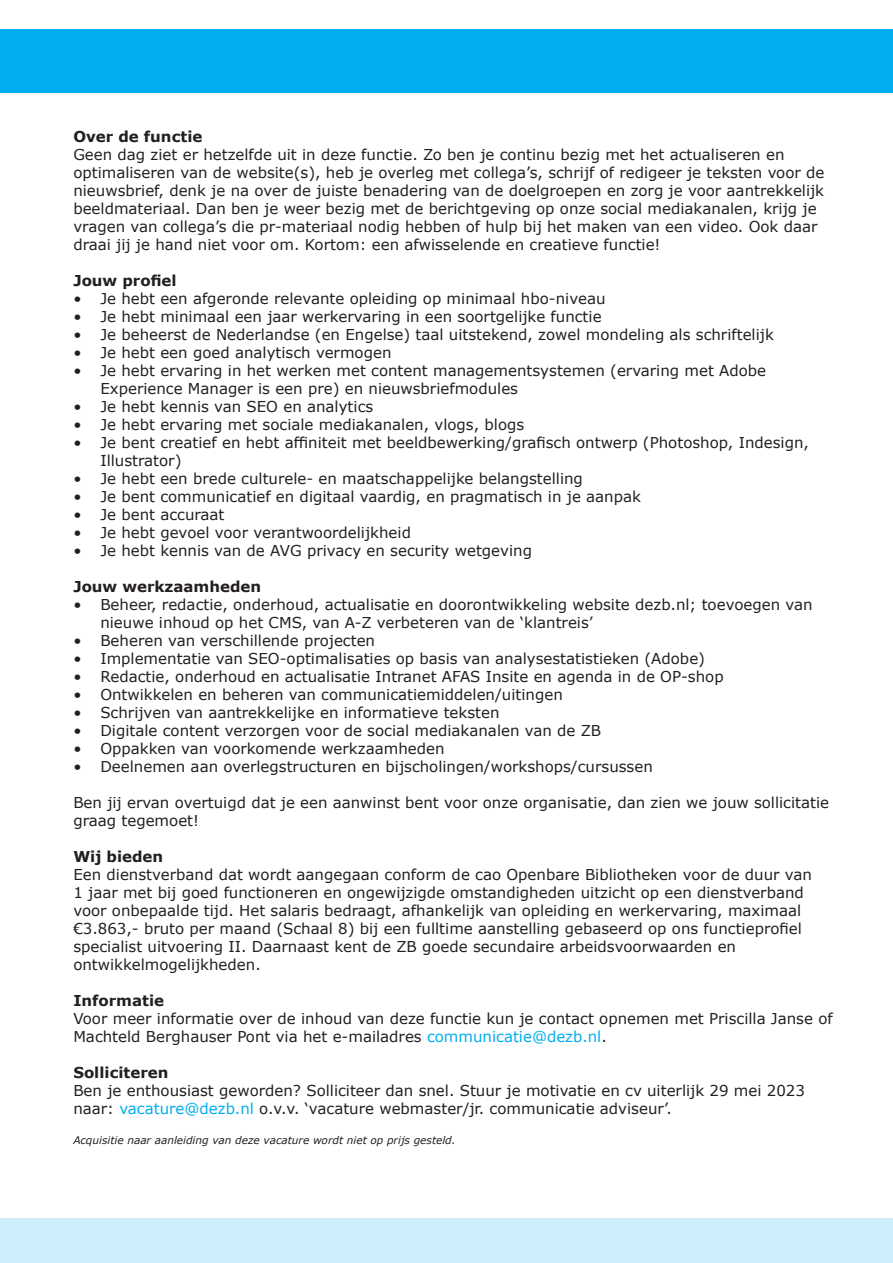
<style>
.page{position:relative;width:893px;height:1263px;background:#fff}
.page>*{position:absolute;margin:0;border:0;box-sizing:border-box;transform-origin:0 0}
.platte_tekst{font:15px/18px "Verdana";color:#231f20}
.platte_tekst-2{font:700 15px "Verdana";color:#231f20}
.platte_tekst-3{font:italic 10.5px "Verdana";color:#231f20}
.s1{color:#00aeef}
</style>
<div class="page">
<div style="left:0;top:1217px;width:893px;height:46px;background:#cdeffb"></div>
<div style="left:0;top:29px;width:893px;height:64px;background:#00aeef"></div>
<p class="platte_tekst-2" style="left:73px;top:126px;width:131px">Over de functie</p>
<p class="platte_tekst" style="left:73px;top:145px;width:753px">Geen dag ziet er hetzelfde uit in deze functie. Zo ben je continu bezig met het actualiseren en optimaliseren van de website(s), heb je overleg met collega’s, schrijf of redigeer je teksten voor de nieuwsbrief, denk je na over de juiste benadering van de doelgroepen en zorg je voor aantrekkelijk beeldmateriaal. Dan ben je weer bezig met de berichtgeving op onze social mediakanalen, krijg je vragen van collega’s die pr-materiaal nodig hebben of hulp bij het maken van een video. Ook daar draai jij je hand niet voor om. Kortom: een afwisselende en creatieve functie!</p>
<p class="platte_tekst-2" style="left:73px;top:270px;width:105px">Jouw profiel</p>
<p class="platte_tekst" style="left:73px;top:289px;width:534px">• Je hebt een afgeronde relevante opleiding op minimaal hbo-niveau</p>
<p class="platte_tekst" style="left:73px;top:307px;width:530px">• Je hebt minimaal een jaar werkervaring in een soortgelijke functie</p>
<p class="platte_tekst" style="left:73px;top:325px;width:702px">• Je beheerst de Nederlandse (en Engelse) taal uitstekend, zowel mondeling als schriftelijk</p>
<p class="platte_tekst" style="left:73px;top:343px;width:320px">• Je hebt een goed analytisch vermogen</p>
<p class="platte_tekst" style="left:100px;top:361px;width:667px;text-indent:-27px">• Je hebt ervaring in het werken met content managementsystemen (ervaring met Adobe<br>Experience Manager is een pre) en nieuwsbriefmodules</p>
<p class="platte_tekst" style="left:73px;top:397px;width:301px">• Je hebt kennis van SEO en analytics</p>
<p class="platte_tekst" style="left:73px;top:415px;width:452px">• Je hebt ervaring met sociale mediakanalen, vlogs, blogs</p>
<p class="platte_tekst" style="left:100px;top:433px;width:710px;text-indent:-27px">• Je bent creatief en hebt affiniteit met beeldbewerking/grafisch ontwerp (Photoshop, Indesign,<br>Illustrator)</p>
<p class="platte_tekst" style="left:73px;top:469px;width:511px">• Je hebt een brede culturele- en maatschappelijke belangstelling</p>
<p class="platte_tekst" style="left:73px;top:487px;width:569px">• Je bent communicatief en digitaal vaardig, en pragmatisch in je aanpak</p>
<p class="platte_tekst" style="left:73px;top:505px;width:153px">• Je bent accuraat</p>
<p class="platte_tekst" style="left:73px;top:523px;width:339px">• Je hebt gevoel voor verantwoordelijkheid</p>
<p class="platte_tekst" style="left:73px;top:541px;width:460px">• Je hebt kennis van de AVG privacy en security wetgeving</p>
<p class="platte_tekst-2" style="left:73px;top:576px;width:189px">Jouw werkzaamheden</p>
<p class="platte_tekst" style="left:100px;top:595px;width:714px;text-indent:-27px">• Beheer, redactie, onderhoud, actualisatie en doorontwikkeling website dezb.nl; toevoegen van nieuwe inhoud op het CMS, van A-Z verbeteren van de ‘klantreis’</p>
<p class="platte_tekst" style="left:73px;top:631px;width:303px">• Beheren van verschillende projecten</p>
<p class="platte_tekst" style="left:73px;top:649px;width:633px">• Implementatie van SEO-optimalisaties op basis van analysestatistieken (Adobe)</p>
<p class="platte_tekst" style="left:73px;top:667px;width:652px">• Redactie, onderhoud en actualisatie Intranet AFAS Insite en agenda in de OP-shop</p>
<p class="platte_tekst" style="left:73px;top:685px;width:491px">• Ontwikkelen en beheren van communicatiemiddelen/uitingen</p>
<p class="platte_tekst" style="left:73px;top:703px;width:428px">• Schrijven van aantrekkelijke en informatieve teksten</p>
<p class="platte_tekst" style="left:73px;top:721px;width:529px">• Digitale content verzorgen voor de social mediakanalen van de ZB</p>
<p class="platte_tekst" style="left:73px;top:739px;width:373px">• Oppakken van voorkomende werkzaamheden</p>
<p class="platte_tekst" style="left:73px;top:757px;width:581px">• Deelnemen aan overlegstructuren en bijscholingen/workshops/cursussen</p>
<p class="platte_tekst" style="left:73px;top:793px;width:757px">Ben jij ervan overtuigd dat je een aanwinst bent voor onze organisatie, dan zien we jouw sollicitatie graag tegemoet!</p>
<p class="platte_tekst-2" style="left:73px;top:846px;width:91px">Wij bieden</p>
<p class="platte_tekst" style="left:73px;top:865px;width:740px">Een dienstverband dat wordt aangegaan conform de cao Openbare Bibliotheken voor de duur van 1 jaar met bij goed functioneren en ongewijzigde omstandigheden uitzicht op een dienstverband voor onbepaalde tijd. Het salaris bedraagt, afhankelijk van opleiding en werkervaring, maximaal €3.863,- bruto per maand (Schaal 8) bij een fulltime aanstelling gebaseerd op ons functieprofiel specialist uitvoering II. Daarnaast kent de ZB goede secundaire arbeidsvoorwaarden en ontwikkelmogelijkheden.</p>
<p class="platte_tekst-2" style="left:73px;top:990px;width:92px">Informatie</p>
<p class="platte_tekst" style="left:73px;top:1009px;width:761px">Voor meer informatie over de inhoud van deze functie kun je contact opnemen met Priscilla Janse of<br>Machteld Berghauser Pont via het e-mailadres <span class="s1">communicatie@dezb.nl</span>.</p>
<p class="platte_tekst-2" style="left:73px;top:1062px;width:97px">Solliciteren</p>
<p class="platte_tekst" style="left:73px;top:1081px;width:733px">Ben je enthousiast geworden? Solliciteer dan snel. Stuur je motivatie en cv uiterlijk 29 mei 2023 naar: <span class="s1">vacature@dezb.nl</span> o.v.v. ‘vacature webmaster/jr. communicatie adviseur’.</p>
<p class="platte_tekst-3" style="left:73px;top:1133px;width:384px">Acquisitie naar aanleiding van deze vacature wordt niet op prijs gesteld.</p>
</div>
